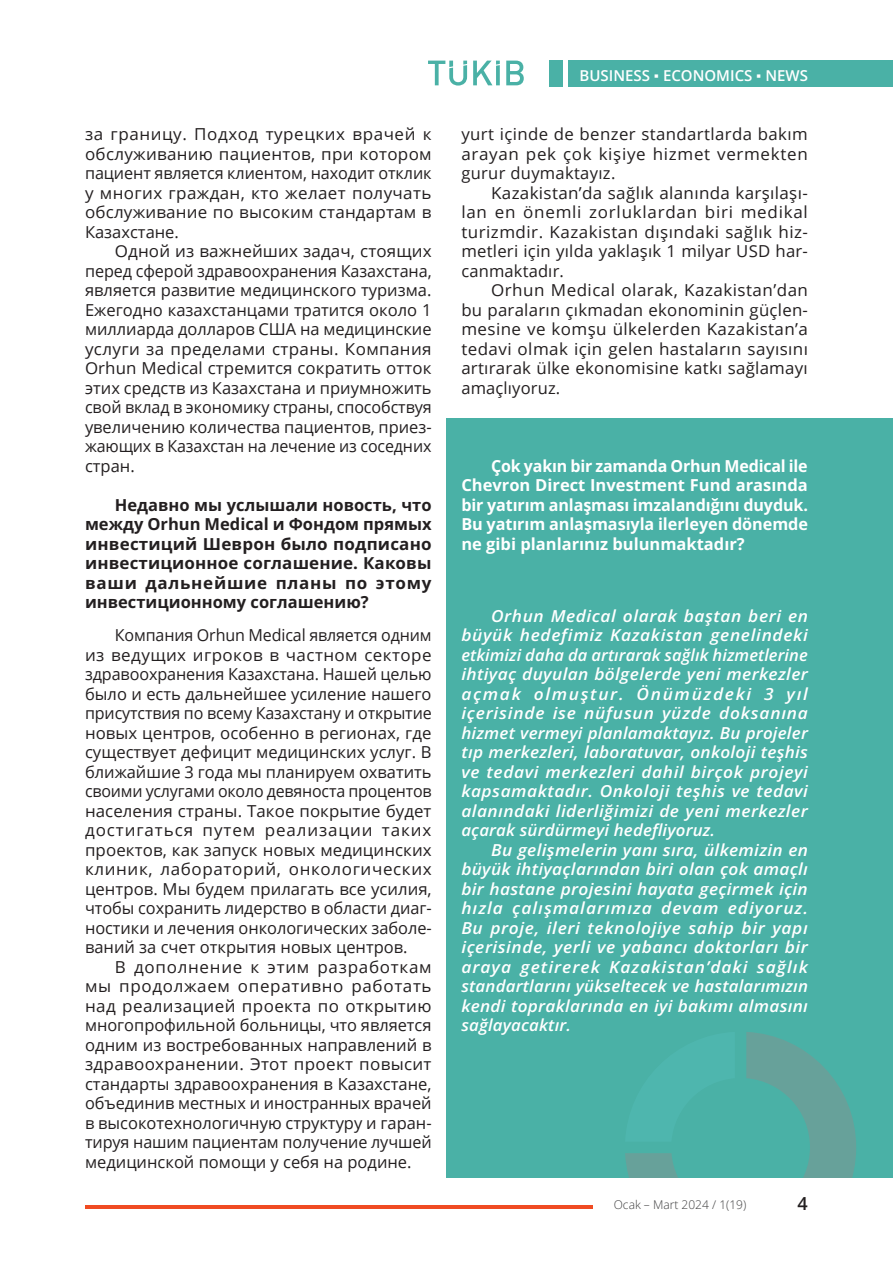
<style>
.page{position:relative;width:893px;height:1263px;background:#fff}
.page>*{position:absolute;margin:0;border:0;box-sizing:border-box;transform-origin:0 0}
.Balloon_Text{font:600 18px "Open Sans";color:#231f20}
.No_Spacing{font:16.5px/19.5px "Open Sans";letter-spacing:.01em;color:#231f20;text-align:justify}
.No_Spacing-2{font:italic 600 16.5px/19.5px "Open Sans";letter-spacing:.015em;color:#fff;text-align:justify;scale:1.05 1}
.No_Spacing-3{font:700 16.5px/19.5px "Open Sans";color:#fff;text-align:justify}
.No_Spacing-4{font:700 16.5px/19.5px "Open Sans";color:#231f20;text-align:justify}
.t1{font:600 15px "Open Sans";color:#fff}
.Balloon_Text-2{font:300 12px "Open Sans";color:#3e3e3f}
.s1{font-family:"Times New Roman";font-weight:400}
</style>
<div class="page">
<div style="left:568px;top:60px;width:325px;height:26px;background:#4ab1a6"></div>
<div style="left:549px;top:60px;width:14px;height:26px;background:#4ab1a6"></div>
<svg style="left:506px;top:61px;width:18px;height:24px"></svg>
<svg style="left:428px;top:61px;width:39px;height:25px"></svg>
<svg style="left:473px;top:61px;width:27px;height:24px"></svg>
<hr style="left:85px;top:1205px;width:507px;height:4px;background:#f04b22">
<div style="left:446px;top:418px;width:447px;height:760px;background:#4ab1a6"></div>
<svg style="left:625px;top:1032px;width:231px;height:146px"></svg>
<p class="No_Spacing" style="left:85px;top:124px;width:348px">за границу. Подход турецких врачей к обслуживанию пациентов, при котором пациент является клиентом, находит отклик у многих граждан, кто желает получать обслуживание по высоким стандартам в Казахстане.</p>
<p class="No_Spacing" style="left:85px;top:241px;width:348px;text-indent:30px">Одной из важнейших задач, стоящих перед сферой здравоохранения Казахстана, является развитие медицинского туризма.<br>Ежегодно казахстанцами тратится около 1 миллиарда долларов США на медицинские услуги за пределами страны. Компания Orhun Medical стремится сократить отток этих средств из Казахстана и приумножить свой вклад в экономику страны, способствуя увеличению количества пациентов, приез&shy;жающих в Казахстан на лечение из соседних стран.</p>
<p class="No_Spacing-4" style="left:85px;top:495px;width:348px;text-indent:30px">Недавно мы услышали новость, что между Orhun Medical и Фондом прямых инвестиций Шеврон было подписано инвестиционное соглашение. Каковы ваши дальнейшие планы по этому инвестиционному соглашению?</p>
<p class="No_Spacing" style="left:85px;top:625px;width:348px;text-indent:30px">Компания Orhun Medical является одним из ведущих игроков в частном секторе здравоохранения Казахстана. Нашей целью было и есть дальнейшее усиление нашего присутствия по всему Казахстану и открытие новых центров, особенно в регионах, где существует дефицит медицинских услуг. В ближайшие 3 года мы планируем охватить своими услугами около девяноста процентов населения страны. Такое покрытие будет достигаться путем реализации таких проектов, как запуск новых медицинских клиник, лабораторий, онкологических центров. Мы будем прилагать все усилия, чтобы сохранить лидерство в области диаг&shy;ностики и лечения онкологических заболе&shy;ваний за счет открытия новых центров.</p>
<p class="No_Spacing" style="left:85px;top:957px;width:348px;text-indent:30px">В дополнение к этим разработкам мы продолжаем оперативно работать над реализацией проекта по открытию многопрофильной больницы, что является одним из востребованных направлений в здравоохранении. Этот проект повысит стандарты здравоохранения в Казахстане, объединив местных и иностранных врачей в высокотехнологичную структуру и гаран&shy;тируя нашим пациентам получение лучшей медицинской помощи у себя на родине.</p>
<p class="t1" style="left:580px;top:65px;width:230px">BUSINESS <span class="s1">▪</span> ECONOMICS <span class="s1">▪</span> NEWS</p>
<p class="No_Spacing" style="left:461px;top:124px;width:348px">yurt içinde de benzer standartlarda bakım arayan pek çok kişiye hizmet vermekten gurur duymaktayız.</p>
<p class="No_Spacing" style="left:461px;top:183px;width:348px;text-indent:30px">Kazakistan’da sağlık alanında karşılaşı&shy;lan en önemli zorluklardan biri medikal turizmdir. Kazakistan dışındaki sağlık hiz&shy;metleri için yılda yaklaşık 1 milyar USD har&shy;canmaktadır.</p>
<p class="No_Spacing" style="left:461px;top:280px;width:348px;text-indent:30px">Orhun Medical olarak, Kazakistan’dan bu paraların çıkmadan ekonominin güçlen&shy;mesine ve komşu ülkelerden Kazakistan’a tedavi olmak için gelen hastaların sayısını artırarak ülke ekonomisine katkı sağlamayı amaçlıyoruz.</p>
<p class="No_Spacing-3" style="left:461px;top:456px;width:348px;text-indent:30px">Çok yakın bir zamanda Orhun Medical ile Chevron Direct Investment Fund arasında bir yatırım anlaşması imzalandığını duyduk.<br>Bu yatırım anlaşmasıyla ilerleyen dönemde ne gibi planlarınız bulunmaktadır?</p>
<p class="No_Spacing-2" style="left:461px;top:605px;width:332px;text-indent:30px">Orhun Medical olarak baştan beri en büyük hedefimiz Kazakistan genelindeki etkimizi daha da artırarak sağlık hizmetlerine ihtiyaç duyulan bölgelerde yeni merkezler açmak olmuştur. Önümüzdeki 3 yıl içerisinde ise nüfusun yüzde doksanına hizmet vermeyi planlamaktayız. Bu projeler tıp merkezleri, laboratuvar, onkoloji teşhis ve tedavi merkezleri dahil birçok projeyi kapsamaktadır. Onkoloji teşhis ve tedavi alanındaki liderliğimizi de yeni merkezler açarak sürdürmeyi hedefliyoruz.</p>
<p class="No_Spacing-2" style="left:461px;top:839px;width:332px;text-indent:30px">Bu gelişmelerin yanı sıra, ülkemizin en büyük ihtiyaçlarından biri olan çok amaçlı bir hastane projesini hayata geçirmek için hızla çalışmalarımıza devam ediyoruz.<br>Bu proje, ileri teknolojiye sahip bir yapı içerisinde, yerli ve yabancı doktorları bir araya getirerek Kazakistan’daki sağlık standartlarını yükseltecek ve hastalarımızın kendi topraklarında en iyi bakımı almasını sağlayacaktır.</p>
<p class="Balloon_Text-2" style="left:614px;top:1196px;width:134px">Ocak – Mart 2024 / 1(19)</p>
<p class="Balloon_Text" style="left:797px;top:1191px;width:12px">4</p>
</div>
